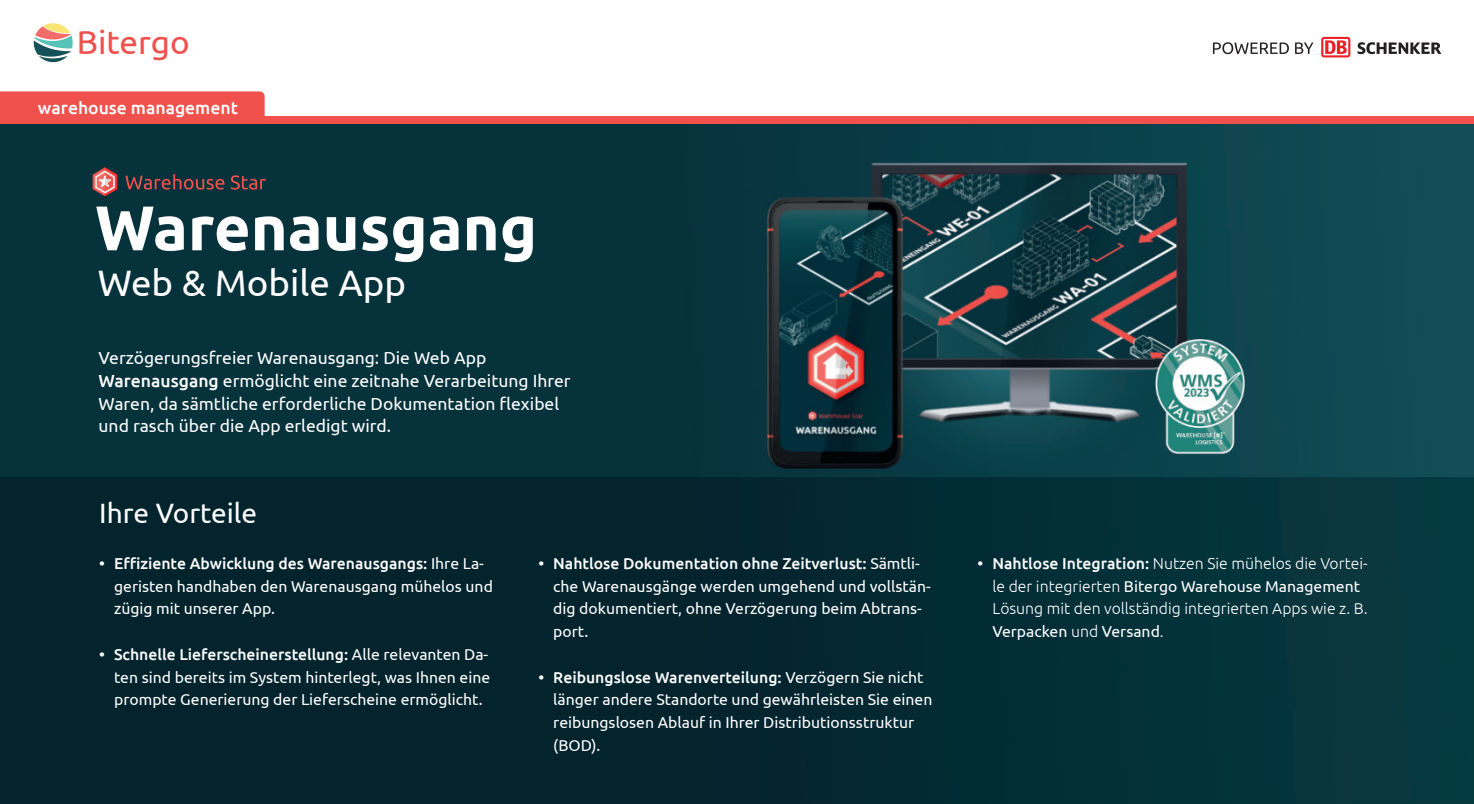
<style>
.page{position:relative;width:1474px;height:804px;background:#fff}
.page>*{position:absolute;margin:0;border:0;box-sizing:border-box;transform-origin:0 0}
.t1{font:700 63px "Ubuntu";color:#fff}
.t2{font:36.75px "Ubuntu";color:#fff}
.t3{font:33.25px "Ubuntu";color:#f0514c}
.t4{font:28px "Ubuntu";color:#fff}
.t5{font:17.5px/22.8px "Ubuntu";color:#fff}
.t6{font:500 17.5px "Ubuntu";color:#fff}
.t7{font:15.75px/22.8px "Ubuntu";color:#fff}
.t8{font:300 15.75px/22.8px "Ubuntu";color:#fff}
.s1{font-weight:500}
.s2{font-weight:400}
</style>
<div class="page">
<img style="left:0;top:124px;width:1473px;height:354px">
<img style="left:753px;top:145px;width:466px;height:333px">
<img style="left:1155px;top:339px;width:89px;height:115px">
<img style="left:0;top:478px;width:1473px;height:326px">
<div style="left:0;top:91px;width:265px;height:25px;background:#f0514c"></div>
<div style="left:0;top:116px;width:1473px;height:8px;background:#f0514c"></div>
<svg style="left:33px;top:23px;width:40px;height:40px"></svg>
<svg style="left:1212px;top:42px;width:76px;height:12px"></svg>
<svg style="left:1295px;top:42px;width:18px;height:12px"></svg>
<svg style="left:1357px;top:42px;width:84px;height:12px"></svg>
<svg style="left:1321px;top:37px;width:29px;height:20px"></svg>
<svg style="left:125px;top:174px;width:99px;height:16px;background:#453a40"></svg>
<svg style="left:231px;top:175px;width:35px;height:15px"></svg>
<svg style="left:92px;top:166px;width:26px;height:31px"></svg>
<h3 class="t3" style="left:77px;top:28px;width:115px">Bitergo</h3>
<p class="t6" style="left:38px;top:100px;width:201px">warehouse management</p>
<h1 class="t1" style="left:95px;top:201px;width:443px">Warenausgang</h1>
<h2 class="t2" style="left:98px;top:267px;width:310px">Web &amp; Mobile App</h2>
<p class="t5" style="left:99px;top:347px;width:473px">Verzögerungsfreier Warenausgang: Die Web App <span class="s1">Warenausgang</span> ermöglicht eine zeitnahe Verarbeitung Ihrer Waren, da sämtliche erforderliche Dokumentation flexibel und rasch über die App erledigt wird.</p>
<h3 class="t4" style="left:99px;top:502px;width:159px">Ihre Vorteile</h3>
<p class="t7" style="left:114px;top:553px;width:380px;text-indent:-15px"><span class="s1">• Effiziente Abwicklung des Warenausgangs:</span> Ihre La&shy;geristen handhaben den Warenausgang mühelos und zügig mit unserer App.</p>
<p class="t7" style="left:114px;top:644px;width:377px;text-indent:-15px"><span class="s1">• Schnelle Lieferscheinerstellung:</span> Alle relevanten Da&shy;ten sind bereits im System hinterlegt, was Ihnen eine prompte Generierung der Lieferscheine ermöglicht.</p>
<p class="t7" style="left:553px;top:553px;width:379px;text-indent:-15px"><span class="s1">• Nahtlose Dokumentation ohne Zeitverlust:</span> Sämtli&shy;che Warenausgänge werden umgehend und vollstän&shy;dig dokumentiert, ohne Verzögerung beim Abtrans&shy;port.</p>
<p class="t7" style="left:553px;top:666px;width:380px;text-indent:-15px"><span class="s1">• Reibungslose Warenverteilung:</span> Verzögern Sie nicht länger andere Standorte und gewährleisten Sie einen reibungslosen Ablauf in Ihrer Distributionsstruktur (BOD).</p>
<p class="t8" style="left:992px;top:553px;width:377px;text-indent:-15px"><span class="s1">• Nahtlose Integration:</span> Nutzen Sie mühelos die Vortei&shy;le der integrierten <span class="s2">Bitergo Warehouse Management </span>Lösung mit den vollständig integrierten Apps wie z. B.<br><span class="s2">Verpacken</span> und <span class="s2">Versand</span>.</p>
</div>
